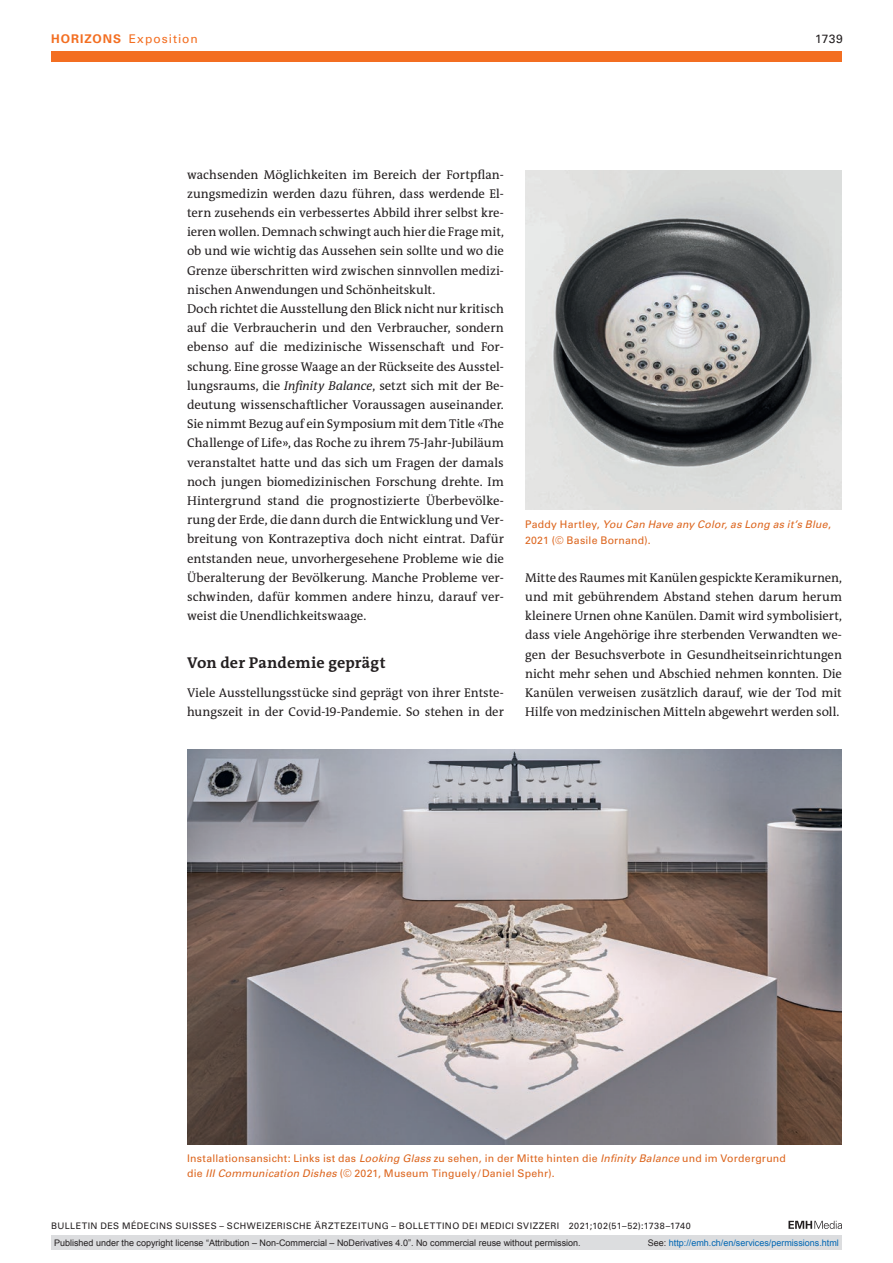
<style>
.page{position:relative;width:893px;height:1263px;background:#fff}
.page>*{position:absolute;margin:0;border:0;box-sizing:border-box;transform-origin:0 0}
.section-h1{font:700 15.75px "The Antiqua B W7";letter-spacing:.005em;color:#231f20}
.section-pn{font:12.75px/19.2px "The Antiqua B W5 Plain";letter-spacing:-.005em;color:#231f20;text-align:justify}
.ressort{font:12px "Univers LT Std";letter-spacing:.085em;color:#f36e21}
.ressort-2{font:12px "Univers LT Std";color:#231f20}
.fig-caption{font:10.5px/15.8px "Univers LT Std";letter-spacing:.02em;color:#dc641c}
.t1{font:9px "Arial";color:#231f20}
.fusszeile{font:9px "Univers LT Std";letter-spacing:.045em;color:#231f20}
.t2{font:9px "Arial";color:#0066b3}
.s1{font-weight:700}
.s2{font-style:italic}
.s3{color:#231f20}
</style>
<div class="page">
<svg style="left:788px;top:1221px;width:54px;height:8px"></svg>
<img style="left:525px;top:170px;width:317px;height:340px">
<img style="left:187px;top:750px;width:655px;height:395px">
<div style="left:51px;top:51px;width:791px;height:11px;background:#f36e21"></div>
<div style="left:51px;top:1235px;width:791px;height:15px;background:#dcdddf"></div>
<p class="ressort" style="left:51px;top:31px;width:148px"><span class="s1">HORIZONS</span> Exposition</p>
<p class="ressort-2" style="left:815px;top:31px;width:29px">1739</p>
<p class="section-pn" style="left:187px;top:165px;width:318px">wachsenden Möglichkeiten im Bereich der Fortpflan&shy;zungsmedizin werden dazu führen, dass werdende El&shy;tern zusehends ein verbessertes Abbild ihrer selbst kre&shy;ieren wollen. Demnach schwingt auch hier die Frage mit, ob und wie wichtig das Aussehen sein sollte und wo die Grenze überschritten wird zwischen sinnvollen medizi&shy;nischen Anwendungen und Schönheitskult.</p>
<p class="section-pn" style="left:187px;top:299px;width:318px">Doch richtet die Ausstellung den Blick nicht nur kritisch auf die Verbraucherin und den Verbraucher, sondern ebenso auf die medizinische Wissenschaft und For&shy;schung. Eine grosse Waage an der Rückseite des Ausstel&shy;lungsraums, die <span class="s2">Infinity Balance</span>, setzt sich mit der Be&shy;deutung wissenschaftlicher Voraussagen auseinander.<br>Sie nimmt Bezug auf ein Symposium mit dem Title «The Challenge of Life», das Roche zu ihrem 75-Jahr-Jubiläum veranstaltet hatte und das sich um Fragen der damals noch jungen biomedizinischen Forschung drehte. Im Hintergrund stand die prognostizierte Überbevölke&shy;rung der Erde, die dann durch die Entwicklung und Ver&shy;breitung von Kontrazeptiva doch nicht eintrat. Dafür entstanden neue, unvorhergesehene Probleme wie die Überalterung der Bevölkerung. Manche Probleme ver&shy;schwinden, dafür kommen andere hinzu, darauf ver&shy;weist die Unendlichkeitswaage.</p>
<p class="section-h1" style="left:187px;top:653px;width:200px">Von der Pandemie geprägt</p>
<p class="section-pn" style="left:187px;top:683px;width:318px">Viele Ausstellungsstücke sind geprägt von ihrer Entste&shy;hungszeit in der Covid-19-Pandemie. So stehen in der</p>
<p class="fig-caption" style="left:525px;top:516px;width:307px">Paddy Hartley, <span class="s2">You Can Have any Color, as Long as it’s Blue</span>,<br>2021 (© Basile Bornand).</p>
<p class="section-pn" style="left:525px;top:568px;width:318px">Mitte des Raumes mit Kanülen gespickte Keramikurnen, und mit gebührendem Abstand stehen darum herum kleinere Urnen ohne Kanülen. Damit wird symbolisiert, dass viele Angehörige ihre sterbenden Verwandten we&shy;gen der Besuchsverbote in Gesundheitseinrichtungen nicht mehr sehen und Abschied nehmen konnten. Die Kanülen verweisen zusätzlich darauf, wie der Tod mit Hilfe von medzinischen Mitteln abgewehrt werden soll.</p>
<p class="fig-caption" style="left:187px;top:1150px;width:600px">Installationsansicht: Links ist das <span class="s2">Looking Glass</span> zu sehen, in der Mitte hinten die <span class="s2">Infinity Balance</span> und im Vordergrund die <span class="s2">III Communication Dishes</span> (© 2021, Museum Tinguely/Daniel Spehr).</p>
<p class="fusszeile" style="left:51px;top:1220px;width:641px">BULLETIN DES MÉDECINS SUISSES – SCHWEIZERISCHE ÄRZTEZEITUNG – BOLLETTINO DEI MEDICI SVIZZERI 2021;102(51–52):1738–1740</p>
<p class="t1" style="left:54px;top:1237px;width:528px">Published under the copyright license “Attribution – Non-Commercial – NoDerivatives 4.0”. No commercial reuse without permission.</p>
<p class="t2" style="left:648px;top:1237px;width:193px"><span class="s3">See:</span> http://emh.ch/en/services/permissions.html</p>
</div>
